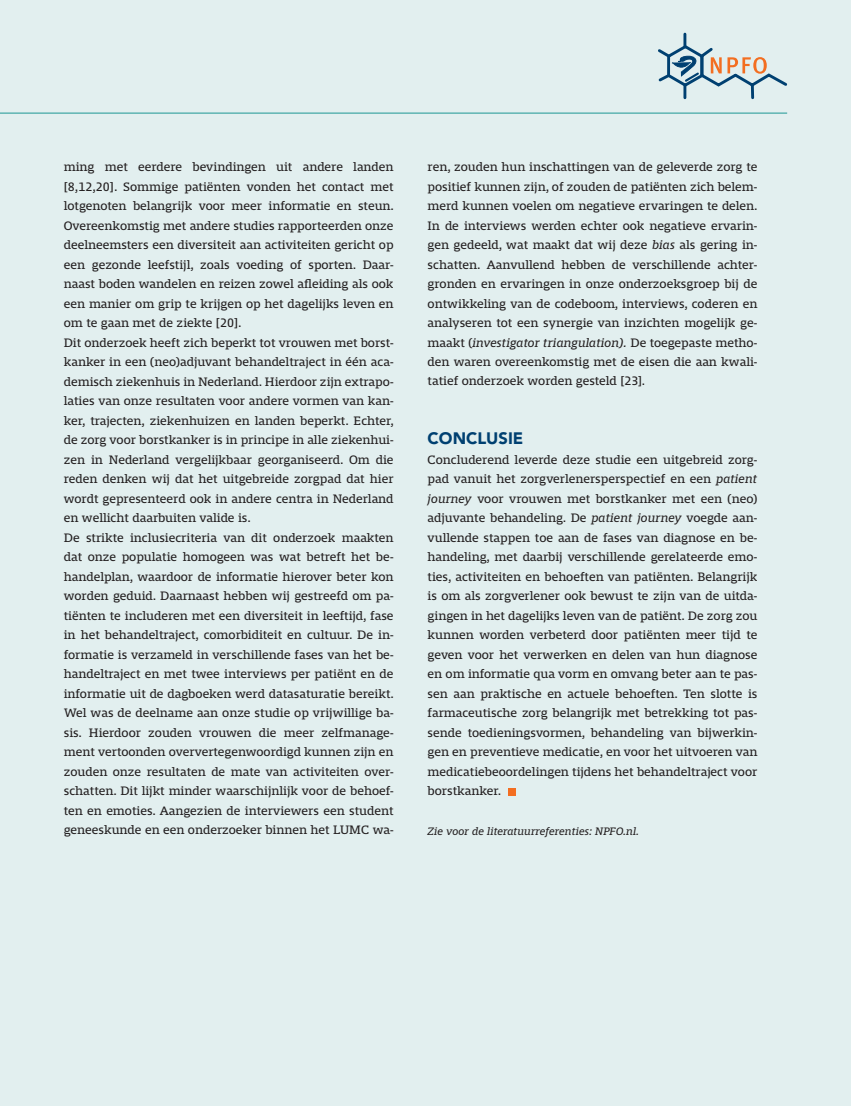
<style>
.page{position:relative;width:851px;height:1106px;background:#fff}
.page>*{position:absolute;margin:0;border:0;box-sizing:border-box;transform-origin:0 0}
.t1{font:900 16.5px "Avenir LT Std";color:#004071}
.t2{font:12.75px/19.5px "Mislab Std";color:#231f20;text-align:justify}
.t3{font:italic 11.25px "Mislab Std";color:#231f20}
.s1{font-style:italic}
.s2{font-size:12.9px}
</style>
<div class="page">
<div style="left:0;top:0;width:850px;height:1106px;background:#e2efef"></div>
<hr style="left:0;top:113px;width:787px;height:1px;background:#20a19d">
<svg style="left:658px;top:32px;width:130px;height:68px"></svg>
<div style="left:507px;top:788px;width:8px;height:7px;background:#f36e21"></div>
<p class="t2" style="left:64px;top:157px;width:332px;text-align:left">ming met eerdere bevindingen uit andere landen [8,12,20]. Sommige patiënten vonden het contact met lotgenoten belangrijk voor meer informatie en steun.<br>Overeenkomstig met andere studies rapporteerden onze deelneemsters een diversiteit aan activiteiten gericht op een gezonde leefstijl, zoals voeding of sporten. Daar&shy;naast boden wandelen en reizen zowel afleiding als ook een manier om grip te krijgen op het dagelijks leven en om te gaan met de ziekte [20].<br>Dit onderzoek heeft zich beperkt tot vrouwen met borst&shy;kanker in een (neo)adjuvant behandeltraject in één aca&shy;demisch ziekenhuis in Nederland. Hierdoor zijn extrapo&shy;laties van onze resultaten voor andere vormen van kan&shy;ker, trajecten, ziekenhuizen en landen beperkt. Echter, de zorg voor borstkanker is in principe in alle ziekenhui&shy;zen in Nederland vergelijkbaar georganiseerd. Om die reden denken wij dat het uitgebreide zorgpad dat hier wordt gepresenteerd ook in andere centra in Nederland en wellicht daarbuiten valide is.<br>De strikte inclusiecriteria van dit onderzoek maakten dat onze populatie homogeen was wat betreft het be&shy;handelplan, waardoor de informatie hierover beter kon worden geduid. Daarnaast hebben wij gestreefd om pa&shy;tiënten te includeren met een diversiteit in leeftijd, fase in het behandeltraject, comorbiditeit en cultuur. De in&shy;formatie is verzameld in verschillende fases van het be&shy;handeltraject en met twee interviews per patiënt en de informatie uit de dagboeken werd datasaturatie bereikt.<br>Wel was de deelname aan onze studie op vrijwillige ba&shy;sis. Hierdoor zouden vrouwen die meer zelfmanage&shy;ment vertoonden oververtegenwoordigd kunnen zijn en zouden onze resultaten de mate van activiteiten over&shy;schatten. Dit lijkt minder waarschijnlijk voor de behoef&shy;ten en emoties. Aangezien de interviewers een student geneeskunde en een onderzoeker binnen het LUMC wa-</p>
<p class="t2" style="left:427px;top:157px;width:331px">ren, zouden hun inschattingen van de geleverde zorg te positief kunnen zijn, of zouden de patiënten zich belem&shy;merd kunnen voelen om negatieve ervaringen te delen.<br>In de interviews werden echter ook negatieve ervarin&shy;gen gedeeld, wat maakt dat wij deze <span class="s1">bias</span> als gering in&shy;schatten. Aanvullend hebben de verschillende achter&shy;gronden en ervaringen in onze onderzoeksgroep bij de ontwikkeling van de codeboom, interviews, coderen en analyseren tot een synergie van inzichten mogelijk ge&shy;maakt (<span class="s1">investigator triangulation).</span> De toegepaste metho&shy;den waren overeenkomstig met de eisen die aan kwali-</p>
<p class="t2" style="left:427px;top:371px;width:219px">tatief onderzoek worden gesteld [23<span class="s2">].</span></p>
<p class="t1" style="left:427px;top:428px;width:97px">CONCLUSIE</p>
<p class="t2" style="left:427px;top:450px;width:331px">Concluderend leverde deze studie een uitgebreid zorg&shy;pad vanuit het zorgverlenersperspectief en een <span class="s1">patient journey</span> voor vrouwen met borstkanker met een (neo) adjuvante behandeling. De <span class="s1">patient journey</span> voegde aan&shy;vullende stappen toe aan de fases van diagnose en be&shy;handeling, met daarbij verschillende gerelateerde emo&shy;ties, activiteiten en behoeften van patiënten. Belangrijk is om als zorgverlener ook bewust te zijn van de uitda&shy;gingen in het dagelijks leven van de patiënt. De zorg zou kunnen worden verbeterd door patiënten meer tijd te geven voor het verwerken en delen van hun diagnose en om informatie qua vorm en omvang beter aan te pas&shy;sen aan praktische en actuele behoeften. Ten slotte is farmaceutische zorg belangrijk met betrekking tot pas&shy;sende toedieningsvormen, behandeling van bijwerkin&shy;gen en preventieve medicatie, en voor het uitvoeren van medicatiebeoordelingen tijdens het behandeltraject voor borstkanker.</p>
<p class="t3" style="left:427px;top:825px;width:213px">Zie voor de literatuurreferenties: NPFO.nl.</p>
</div>
